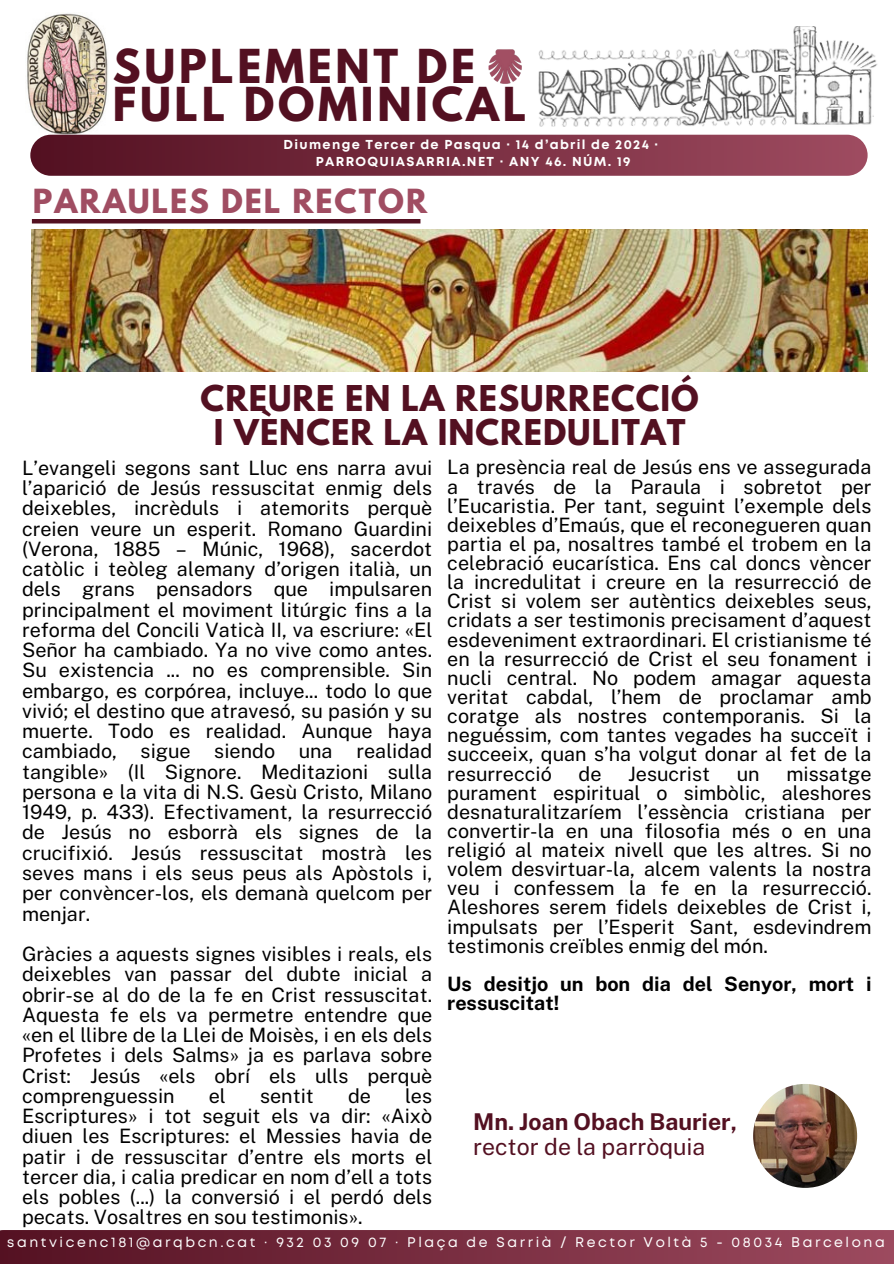
<style>
.page{position:relative;width:894px;height:1264px;background:#fff}
.page>*{position:absolute;margin:0;border:0;box-sizing:border-box;transform-origin:0 0}
.t1{font:700 41.4px/38.2px "League Spartan";letter-spacing:.09em;color:#531021}
.t2{font:700 31.5px/33.8px "League Spartan";letter-spacing:.03em;color:#531021;text-align:center}
.t3{font:700 29.4px "League Spartan";letter-spacing:.065em;color:#a04d62}
.t4{font:700 23.1px "Public Sans";color:#531021}
.t5{font:23.1px "Public Sans";color:#531021}
.t6{font:19.8px/20.2px "Public Sans";color:#000;text-align:justify}
.t7{font:700 19.8px/19.2px "Public Sans";color:#000}
.t8{font:13.95px "Mont";letter-spacing:.185em;color:#fff}
.t9{font:700 12.9px/17.2px "Mont";letter-spacing:.1em;color:#fff;text-align:center}
</style>
<div class="page">
<img style="left:538px;top:26px;width:340px;height:101px">
<img style="left:27px;top:13px;width:81px;height:122px">
<div style="left:30px;top:135px;width:837px;height:41px;background:linear-gradient(to right,#531021,#9e4b60);border-radius:21px"></div>
<img style="left:753px;top:1084px;width:105px;height:104px">
<svg style="left:0;top:1230px;width:893px;height:33px;background:#782d40"></svg>
<img style="left:488px;top:49px;width:34px;height:35px">
<hr style="left:32px;top:219px;width:388px;height:4px;background:#531021">
<img style="left:32px;top:229px;width:835px;height:142px">
<h6 class="t1" style="left:113px;top:52px;width:414px">SUPLEMENT DE<br>FULL DOMINICAL</h6>
<p class="t9" style="left:283px;top:137px;width:376px">Diumenge Tercer de Pasqua · 14 d’abril de 2024 ·<br>PARROQUIASARRIA.NET · ANY 46. NÚM. 19</p>
<p class="t3" style="left:33px;top:186px;width:395px">PARAULES DEL RECTOR</p>
<h2 class="t2" style="left:200px;top:385px;width:499px">CREURE EN LA RESURRECCIÓ<br>I VÈNCER LA INCREDULITAT</h2>
<h3 class="t6" style="left:22px;top:457px;width:411px">L’evangeli segons sant Lluc ens narra avui l’aparició de Jesús ressuscitat enmig dels deixebles, incrèduls i atemorits perquè creien veure un esperit. Romano Guardini (Verona, 1885 – Múnic, 1968), sacerdot catòlic i teòleg alemany d’origen italià, un dels grans pensadors que impulsaren principalment el moviment litúrgic fins a la reforma del Concili Vaticà II, va escriure: «El Señor ha cambiado. Ya no vive como antes.<br>Su existencia ... no es comprensible. Sin embargo, es corpórea, incluye... todo lo que vivió; el destino que atravesó, su pasión y su muerte. Todo es realidad. Aunque haya cambiado, sigue siendo una realidad tangible» (Il Signore. Meditazioni sulla persona e la vita di N.S. Gesù Cristo, Milano 1949, p. 433). Efectivament, la resurrecció de Jesús no esborrà els signes de la crucifixió. Jesús ressuscitat mostrà les seves mans i els seus peus als Apòstols i, per convèncer-los, els demanà quelcom per menjar.</h3>
<p class="t6" style="left:22px;top:943px;width:411px">Gràcies a aquests signes visibles i reals, els deixebles van passar del dubte inicial a obrir-se al do de la fe en Crist ressuscitat.<br>Aquesta fe els va permetre entendre que «en el llibre de la Llei de Moisès, i en els dels Profetes i dels Salms» ja es parlava sobre Crist: Jesús «els obrí els ulls perquè comprenguessin</p>
<p class="t6" style="left:22px;top:1085px;width:411px;text-indent:383px">les Escriptures» i tot seguit els va dir: «Això diuen les Escriptures: el Messies havia de patir i de ressuscitar d’entre els morts el tercer dia, i calia predicar en nom d’ell a tots els pobles (...) la conversió i el perdó dels pecats. Vosaltres en sou testimonis».</p>
<p class="t6" style="left:209px;top:1085px;width:19px">el</p>
<p class="t6" style="left:260px;top:1085px;width:55px">sentit</p>
<p class="t6" style="left:348px;top:1085px;width:24px">de</p>
<h5 class="t6" style="left:447px;top:457px;width:425px;line-height:19.2px">La presència real de Jesús ens ve assegurada a través de la Paraula i sobretot per l’Eucaristia. Per tant, seguint l’exemple dels deixebles d’Emaús, que el reconegueren quan partia el pa, nosaltres també el trobem en la celebració eucarística. Ens cal doncs vèncer la incredulitat i creure en la resurrecció de Crist si volem ser autèntics deixebles seus, cridats a ser testimonis precisament d’aquest esdeveniment extraordinari. El cristianisme té en la resurrecció de Crist el seu fonament i nucli central. No podem amagar aquesta veritat cabdal, l’hem de proclamar amb coratge als nostres contemporanis. Si la neguéssim, com tantes vegades ha succeït i succeeix, quan s’ha volgut donar al fet de la resurrecció</h5>
<h5 class="t6" style="left:578px;top:763px;width:24px">de</h5>
<h5 class="t6" style="left:628px;top:763px;width:83px">Jesucrist</h5>
<h5 class="t6" style="left:736px;top:763px;width:24px">un</h5>
<h5 class="t6" style="left:447px;top:763px;width:425px;line-height:19.2px;text-indent:339px">missatge purament espiritual o simbòlic, aleshores desnaturalitzaríem l’essència cristiana per convertir-la en una filosofia més o en una religió al mateix nivell que les altres. Si no volem desvirtuar-la, alcem valents la nostra veu i confessem la fe en la resurrecció.<br>Aleshores serem fidels deixebles de Crist i, impulsats per l’Esperit Sant, esdevindrem testimonis creïbles enmig del món.</h5>
<h4 class="t7" style="left:447px;top:974px;width:425px">Us desitjo un bon dia del Senyor, mort i ressuscitat!</h4>
<h5 class="t4" style="left:473px;top:1107px;width:265px">Mn. Joan Obach Baurier,</h5>
<h5 class="t5" style="left:473px;top:1132px;width:234px">rector de la parròquia</h5>
<p class="t8" style="left:7px;top:1236px;width:878px">santvicenc181@arqbcn.cat · 932 03 09 07 · Plaça de Sarrià / Rector Voltà 5 - 08034 Barcelona</p>
</div>
